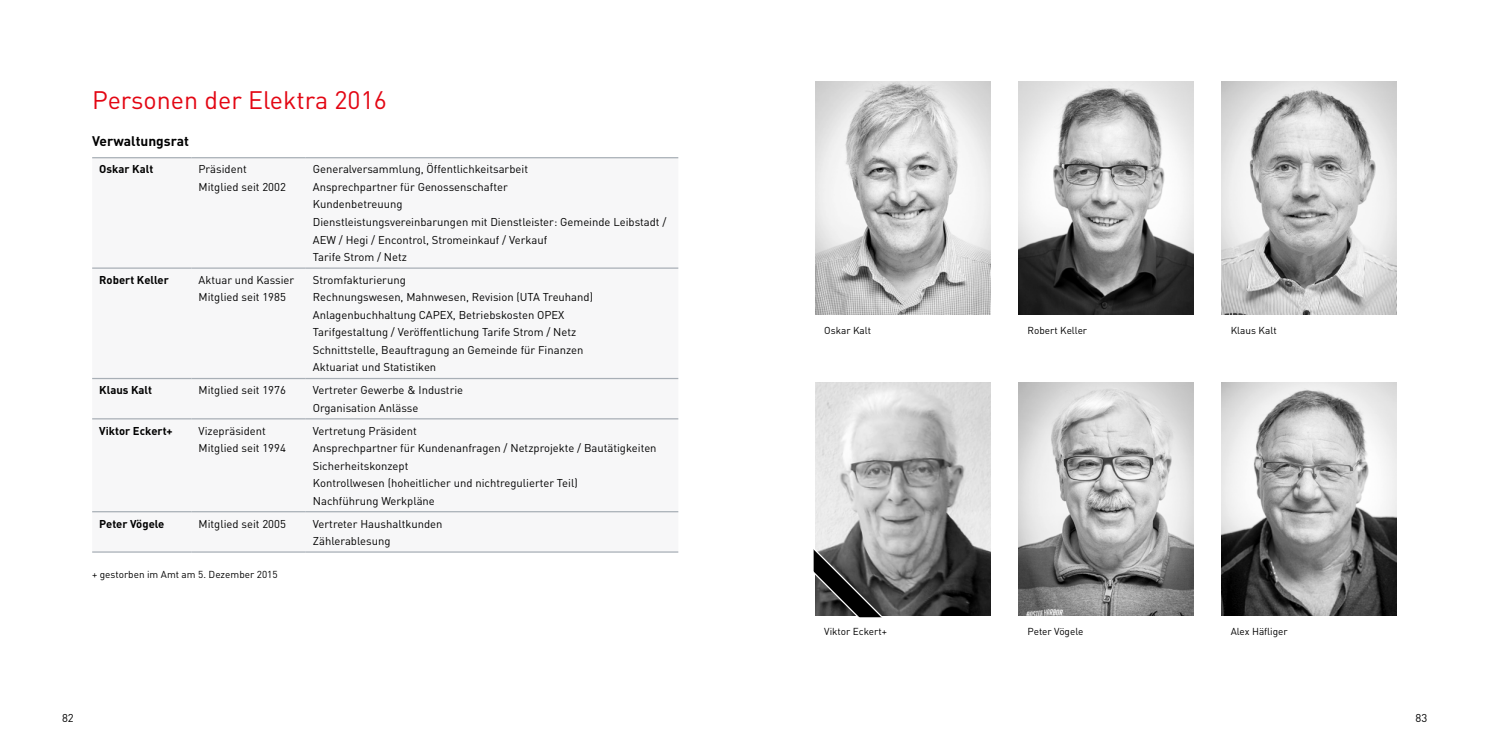
<style>
.page{position:relative;width:1489px;height:745px;background:#fff}
.page>*{position:absolute;margin:0;border:0;box-sizing:border-box;transform-origin:0 0}
.t1{font:25px "DIN Pro";color:#e30613}
.t2{font:700 13.75px "DIN Pro";color:#000}
.t3{font:11.25px/17.5px "DIN Pro";color:#000}
.t4{font:700 11.25px "DIN Pro";color:#000}
.t5{font:10px "DIN Pro";color:#000}
</style>
<div class="page">
<svg style="left:92px;top:158px;width:586px;height:355px"></svg>
<hr style="left:92px;top:267px;width:99px;height:1px;background:#a8afb6">
<hr style="left:191px;top:267px;width:115px;height:1px;background:#a8afb6">
<hr style="left:306px;top:267px;width:372px;height:1px;background:#a8afb6">
<hr style="left:92px;top:377px;width:99px;height:2px;background:#a8afb6">
<hr style="left:191px;top:377px;width:115px;height:2px;background:#a8afb6">
<hr style="left:306px;top:377px;width:372px;height:2px;background:#a8afb6">
<hr style="left:92px;top:418px;width:99px;height:1px;background:#a8afb6">
<hr style="left:191px;top:418px;width:115px;height:1px;background:#a8afb6">
<hr style="left:306px;top:418px;width:372px;height:1px;background:#a8afb6">
<hr style="left:92px;top:510px;width:99px;height:2px;background:#a8afb6">
<hr style="left:191px;top:510px;width:115px;height:2px;background:#a8afb6">
<hr style="left:306px;top:510px;width:372px;height:2px;background:#a8afb6">
<hr style="left:92px;top:551px;width:99px;height:1px;background:#a8afb6">
<hr style="left:191px;top:551px;width:115px;height:1px;background:#a8afb6">
<hr style="left:306px;top:551px;width:372px;height:1px;background:#a8afb6">
<hr style="left:92px;top:157px;width:99px;height:1px;background:#a8afb6">
<hr style="left:191px;top:157px;width:115px;height:1px;background:#a8afb6">
<hr style="left:306px;top:157px;width:372px;height:1px;background:#a8afb6">
<img style="left:815px;top:81px;width:175px;height:234px">
<img style="left:815px;top:382px;width:175px;height:233px">
<img style="left:1018px;top:81px;width:175px;height:234px">
<img style="left:1018px;top:382px;width:175px;height:233px">
<img style="left:1221px;top:382px;width:175px;height:233px">
<img style="left:1221px;top:81px;width:175px;height:234px">
<svg style="left:813px;top:543px;width:74px;height:74px;background:#525252"></svg>
<h1 class="t1" style="left:92px;top:83px;width:296px">Personen der Elektra 2016</h1>
<p class="t2" style="left:92px;top:132px;width:98px">Verwaltungsrat</p>
<p class="t4" style="left:99px;top:162px;width:56px">Oskar Kalt</p>
<p class="t3" style="left:198px;top:160px;width:89px">Präsident<br>Mitglied seit 2002</p>
<p class="t3" style="left:313px;top:160px;width:355px">Generalversammlung, Öffentlichkeitsarbeit<br>Ansprechpartner für Genossenschafter<br>Kundenbetreuung<br>Dienstleistungsvereinbarungen mit Dienstleister: Gemeinde Leibstadt / AEW / Hegi / Encontrol, Stromeinkauf / Verkauf<br>Tarife Strom / Netz</p>
<p class="t4" style="left:99px;top:272px;width:71px">Robert Keller</p>
<p class="t3" style="left:198px;top:270px;width:97px">Aktuar und Kassier<br>Mitglied seit 1985</p>
<p class="t3" style="left:313px;top:270px;width:282px">Stromfakturierung<br>Rechnungswesen, Mahnwesen, Revision (UTA Treuhand)<br>Anlagenbuchhaltung CAPEX, Betriebskosten OPEX Tarifgestaltung / Veröffentlichung Tarife Strom / Netz Schnittstelle, Beauftragung an Gemeinde für Finanzen Aktuariat und Statistiken</p>
<p class="t4" style="left:99px;top:382px;width:54px">Klaus Kalt</p>
<p class="t3" style="left:198px;top:381px;width:89px">Mitglied seit 1976</p>
<p class="t3" style="left:313px;top:381px;width:152px">Vertreter Gewerbe &amp; Industrie<br>Organisation Anlässe</p>
<p class="t4" style="left:99px;top:422px;width:75px">Viktor Eckert+</p>
<p class="t3" style="left:198px;top:421px;width:89px">Vizepräsident<br>Mitglied seit 1994</p>
<p class="t3" style="left:313px;top:421px;width:345px">Vertretung Präsident<br>Ansprechpartner für Kundenanfragen / Netzprojekte / Bautätigkeiten Sicherheitskonzept<br>Kontrollwesen (hoheitlicher und nichtregulierter Teil)<br>Nachführung Werkpläne</p>
<p class="t4" style="left:99px;top:515px;width:67px">Peter Vögele</p>
<p class="t3" style="left:198px;top:514px;width:89px">Mitglied seit 2005</p>
<p class="t3" style="left:313px;top:514px;width:131px">Vertreter Haushaltkunden<br>Zählerablesung</p>
<p class="t5" style="left:92px;top:567px;width:187px">+ gestorben im Amt am 5. Dezember 2015</p>
<p class="t5" style="left:824px;top:323px;width:48px">Oskar Kalt</p>
<p class="t5" style="left:824px;top:623px;width:64px">Viktor Eckert+</p>
<p class="t5" style="left:1027px;top:323px;width:61px">Robert Keller</p>
<p class="t5" style="left:1230px;top:323px;width:47px">Klaus Kalt</p>
<p class="t5" style="left:1027px;top:623px;width:57px">Peter Vögele</p>
<p class="t5" style="left:1230px;top:623px;width:58px">Alex Häfliger</p>
<p class="t3" style="left:62px;top:708px;width:13px">82</p>
<p class="t3" style="left:1415px;top:708px;width:13px">83</p>
</div>
